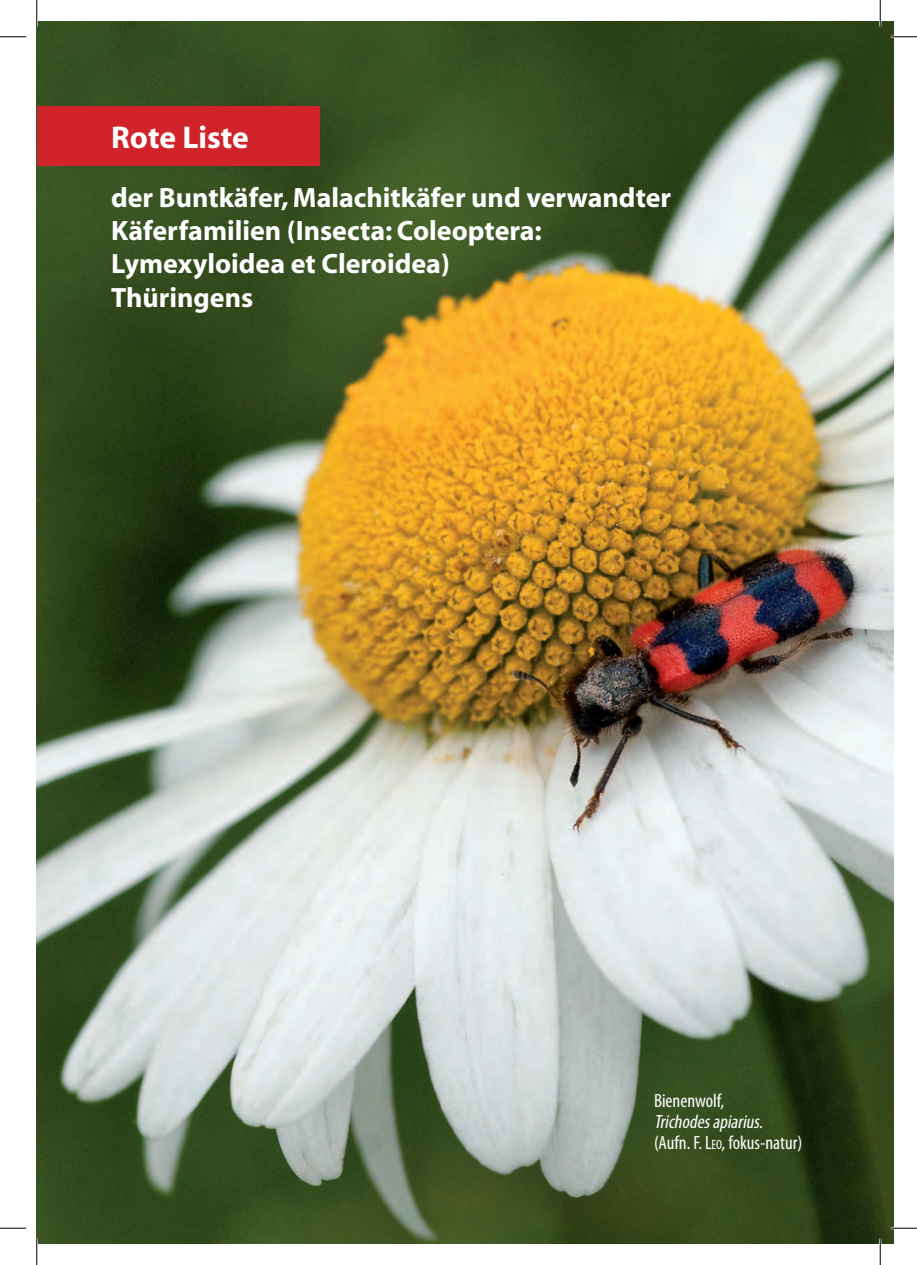
<style>
.page{position:relative;width:917px;height:1265px;background:#fff}
.page>*{position:absolute;margin:0;border:0;box-sizing:border-box;transform-origin:0 0}
.t1{font:700 31.5px "Myriad";color:#fff}
.t2{font:700 28px/33.2px "Myriad";color:#fff}
.t3{font:condensed 19.25px/21px "Myriad Pro";color:#fff}
.s1{font-style:italic}
.s2{font-style:inherit}
.s3{font-size:13.47px}
</style>
<div class="page">
<img style="left:37px;top:22px;width:857px;height:1220px">
<div style="left:37px;top:106px;width:283px;height:60px;background:#d1232a"></div>
<hr style="left:891px;top:36px;width:26px;height:2px;background:#fff">
<hr style="left:891px;top:1226px;width:26px;height:2px;background:#fff">
<hr style="left:36px;top:0;width:2px;height:26px;background:#fff">
<hr style="left:36px;top:1238px;width:2px;height:26px;background:#fff">
<hr style="left:879px;top:0;width:2px;height:26px;background:#fff">
<hr style="left:879px;top:1238px;width:2px;height:26px;background:#fff">
<svg style="left:0;top:36px;width:26px;height:1px"></svg>
<svg style="left:891px;top:36px;width:26px;height:1px"></svg>
<svg style="left:0;top:1227px;width:26px;height:1px"></svg>
<svg style="left:891px;top:1227px;width:26px;height:1px"></svg>
<svg style="left:36px;top:0;width:1px;height:26px"></svg>
<svg style="left:36px;top:1238px;width:1px;height:26px"></svg>
<svg style="left:880px;top:0;width:1px;height:26px"></svg>
<svg style="left:880px;top:1238px;width:1px;height:26px"></svg>
<p class="t1" style="left:111px;top:121px;width:139px">Rote Liste</p>
<p class="t2" style="left:111px;top:182px;width:561px">der Buntkäfer, Malachitkäfer und verwandter<br>Käferfamilien (Insecta: Coleoptera:<br>Lymexyloidea et Cleroidea)<br>Thüringens</p>
<p class="t3" style="left:654px;top:1090px;width:150px">Bienenwolf,<br><span class="s1">Trichodesapiarius</span>. (Aufn. <span class="s2">F. L</span><span class="s3">eo</span>, fokus-natur)</p>
</div>
